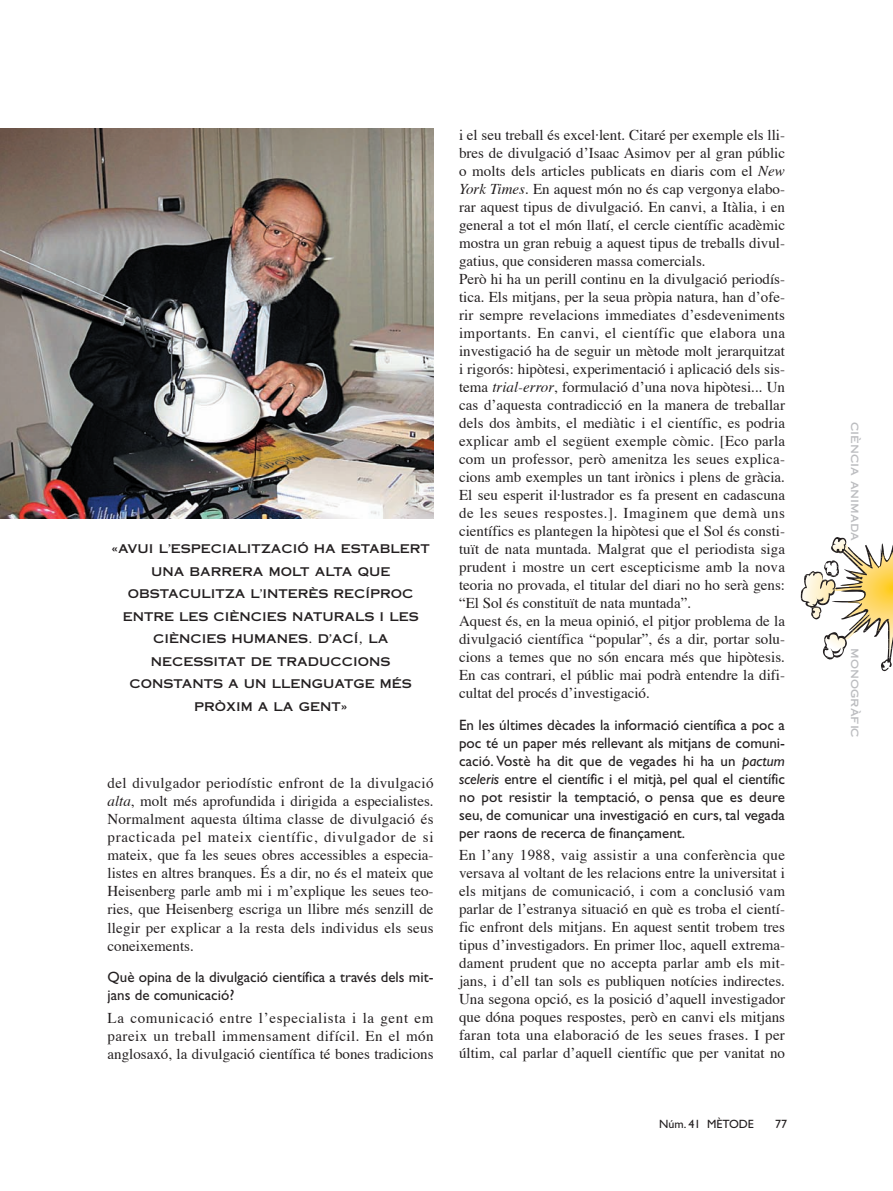
<style>
.page{position:relative;width:893px;height:1191px;background:#fff}
.page>*{position:absolute;margin:0;border:0;box-sizing:border-box;transform-origin:0 0}
.t1{font:15px/18px "Times";color:#231f20;text-align:justify}
.t2{font:15px/18px "Gill Sans";color:#231f20}
.t3{font:12px/22.5px "Copperplate Thirty One AB";color:#231f20;text-align:center}
.t4{font:12px "Copperplate Thirty One AB";color:#bcbdc0}
.t5{font:12px "Gill Sans";color:#231f20}
.s1{font-style:italic}
</style>
<div class="page">
<svg style="left:801px;top:537px;width:92px;height:134px"></svg>
<img style="left:0;top:128px;width:434px;height:391px">
<p class="t3" style="left:112px;top:538px;width:320px">«AVUI L’ESPECIALITZACIÓ HA ESTABLERT<br>UNA BARRERA MOLT ALTA QUE<br>OBSTACULITZA L’INTERÈS RECÍPROC<br>ENTRE LES CIÈNCIES NATURALS I LES<br>CIÈNCIES HUMANES. D’ACÍ, LA<br>NECESSITAT DE TRADUCCIONS<br>CONSTANTS A UN LLENGUATGE MÉS<br>PRÒXIM A LA GENT»</p>
<p class="t1" style="left:108px;top:775px;width:327px">del divulgador periodístic enfront de la divulgació <span class="s1">alta</span>, molt més aprofundida i dirigida a especialistes.<br>Normalment aquesta última classe de divulgació és practicada pel mateix científic, divulgador de si mateix, que fa les seues obres accessibles a especia&shy;listes en altres branques. És a dir, no és el mateix que Heisenberg parle amb mi i m’explique les seues teo&shy;ries, que Heisenberg escriga un llibre més senzill de llegir per explicar a la resta dels individus els seus coneixements.</p>
<p class="t2" style="left:108px;top:970px;width:327px">Què opina de la divulgació científica a través dels mit&shy;jans de comunicació?</p>
<p class="t1" style="left:108px;top:1009px;width:327px">La comunicació entre l’especialista i la gent em pareix un treball immensament difícil. En el món anglosaxó, la divulgació científica té bones tradicions</p>
<p class="t1" style="left:459px;top:127px;width:328px;text-align:left">i el seu treball és excel·lent. Citaré per exemple els lli&shy;bres de divulgació d’Isaac Asimov per al gran públic o molts dels articles publicats en diaris com el <span class="s1">New York Times</span>. En aquest món no és cap vergonya elabo&shy;rar aquest tipus de divulgació. En canvi, a Itàlia, i en general a tot el món llatí, el cercle científic acadèmic mostra un gran rebuig a aquest tipus de treballs divul&shy;gatius, que consideren massa comercials.<br>Però hi ha un perill continu en la divulgació periodís&shy;tica. Els mitjans, per la seua pròpia natura, han d’ofe&shy;rir sempre revelacions immediates d’esdeveniments importants. En canvi, el científic que elabora una investigació ha de seguir un mètode molt jerarquitzat i rigorós: hipòtesi, experimentació i aplicació dels sis&shy;tema <span class="s1">trial-error</span>, formulació d’una nova hipòtesi... Un cas d’aquesta contradicció en la manera de treballar dels dos àmbits, el mediàtic i el científic, es podria explicar amb el següent exemple còmic. [Eco parla com un professor, però amenitza les seues explica&shy;cions amb exemples un tant irònics i plens de gràcia.<br>El seu esperit il·lustrador es fa present en cadascuna de les seues respostes.]. Imaginem que demà uns científics es plantegen la hipòtesi que el Sol és consti&shy;tuït de nata muntada. Malgrat que el periodista siga prudent i mostre un cert escepticisme amb la nova teoria no provada, el titular del diari no ho serà gens: “El Sol és constituït de nata muntada”.<br>Aquest és, en la meua opinió, el pitjor problema de la divulgació científica “popular”, és a dir, portar solu&shy;cions a temes que no són encara més que hipòtesis.<br>En cas contrari, el públic mai podrà entendre la difi&shy;cultat del procés d’investigació.</p>
<p class="t2" style="left:459px;top:717px;width:327px;text-align:justify">En les últimes dècades la informació científica a poc a poc té un paper més rellevant als mitjans de comuni&shy;cació. Vostè ha dit que de vegades hi ha un <span class="s1">pactum sceleris</span> entre el científic i el mitjà, pel qual el científic no pot resistir la temptació, o pensa que es deure seu, de comunicar una investigació en curs, tal vegada per raons de recerca de finançament.</p>
<p class="t1" style="left:459px;top:847px;width:327px">En l’any 1988, vaig assistir a una conferència que versava al voltant de les relacions entre la universitat i els mitjans de comunicació, i com a conclusió vam parlar de l’estranya situació en què es troba el cientí&shy;fic enfront dels mitjans. En aquest sentit trobem tres tipus d’investigadors. En primer lloc, aquell extrema&shy;dament prudent que no accepta parlar amb els mit&shy;jans, i d’ell tan sols es publiquen notícies indirectes.<br>Una segona opció, es la posició d’aquell investigador que dóna poques respostes, però en canvi els mitjans faran tota una elaboració de les seues frases. I per últim, cal parlar d’aquell científic que per vanitat no</p>
<p class="t5" style="left:659px;top:1120px;width:96px">Núm. 41 MÈTODE</p>
<p class="t5" style="left:775px;top:1120px;width:13px">77</p>
<p class="t4" style="left:862px;top:422px;width:120px;rotate:90deg">ciència animada</p>
<p class="t4" style="left:862px;top:648px;width:91px;rotate:90deg">monogràfic</p>
</div>
